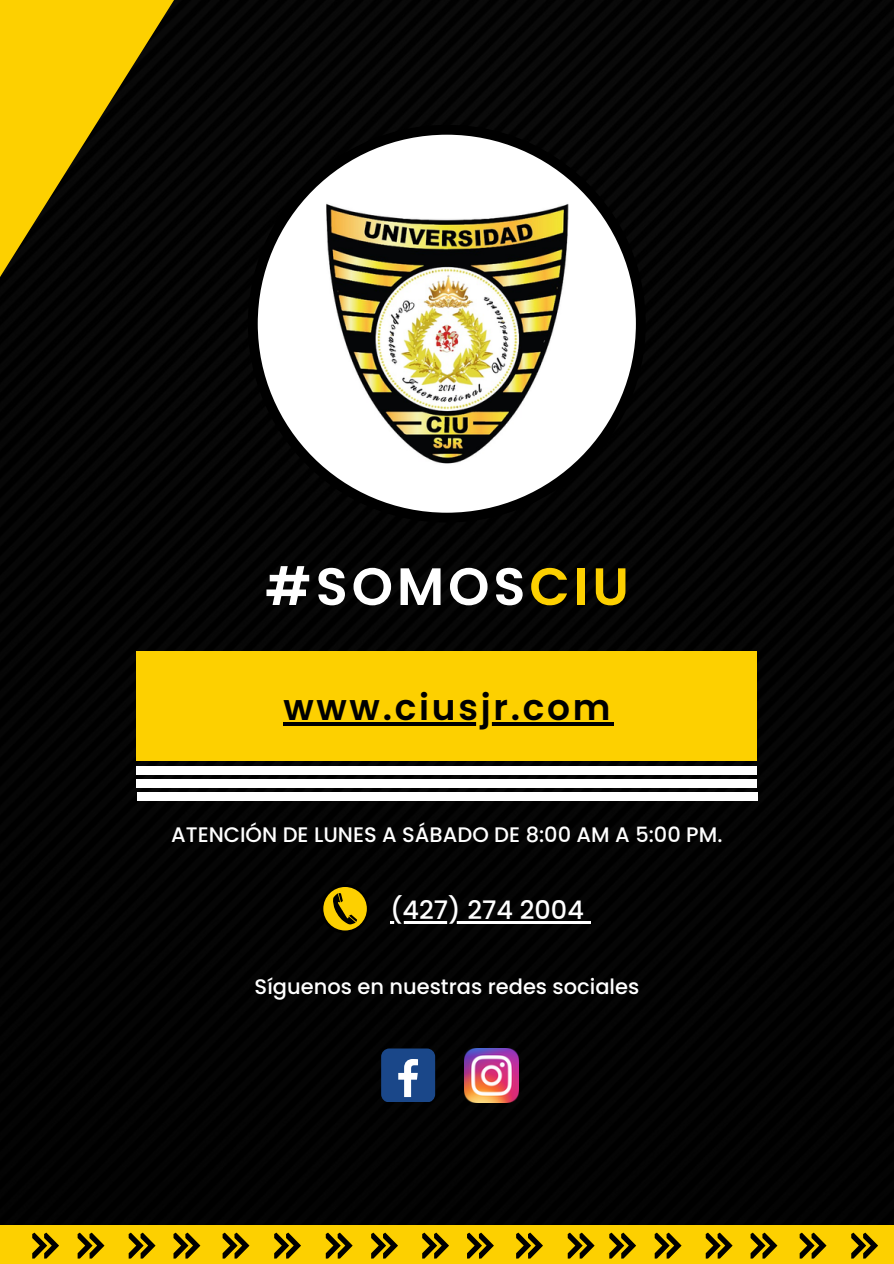
<style>
.page{position:relative;width:894px;height:1264px;background:#fff}
.page>*{position:absolute;margin:0;border:0;box-sizing:border-box;transform-origin:0 0}
.t1{font:600 52.5px "Poppins";letter-spacing:.075em;color:#fff}
.t2{font:600 36px "Poppins";letter-spacing:.075em;color:#000}
.t3{font:500 25.5px "Poppins";color:#fff}
.t4{font:500 21px "Poppins";color:#fff}
.s1{color:#fdd000}
</style>
<div class="page">
<div style="left:0;top:0;width:893px;height:1263px;background:#000"></div>
<div style="left:0;top:1225px;width:893px;height:38px;background:#fdd000"></div>
<svg style="left:32px;top:1232px;width:27px;height:26px"></svg>
<svg style="left:326px;top:1232px;width:26px;height:26px"></svg>
<svg style="left:609px;top:1232px;width:27px;height:26px"></svg>
<svg style="left:78px;top:1232px;width:26px;height:26px"></svg>
<svg style="left:371px;top:1232px;width:27px;height:26px"></svg>
<svg style="left:654px;top:1232px;width:27px;height:26px"></svg>
<svg style="left:129px;top:1232px;width:26px;height:26px"></svg>
<svg style="left:422px;top:1232px;width:27px;height:26px"></svg>
<svg style="left:705px;top:1232px;width:27px;height:26px"></svg>
<svg style="left:173px;top:1232px;width:27px;height:26px"></svg>
<svg style="left:467px;top:1232px;width:26px;height:26px"></svg>
<svg style="left:750px;top:1232px;width:27px;height:26px"></svg>
<svg style="left:222px;top:1232px;width:27px;height:26px"></svg>
<svg style="left:516px;top:1232px;width:27px;height:26px"></svg>
<svg style="left:799px;top:1232px;width:27px;height:26px"></svg>
<svg style="left:274px;top:1232px;width:27px;height:26px"></svg>
<svg style="left:567px;top:1232px;width:27px;height:26px"></svg>
<svg style="left:851px;top:1232px;width:26px;height:26px"></svg>
<svg style="left:0;top:0;width:174px;height:277px;fill:#fdd000"></svg>
<div style="left:258px;top:135px;width:377px;height:377px;background:#fff;border-radius:50%"></div>
<img style="left:326px;top:203px;width:242px;height:261px">
<div style="left:136px;top:651px;width:621px;height:109px;background:#fdd000"></div>
<div style="left:136px;top:766px;width:621px;height:10px;background:#fff"></div>
<div style="left:136px;top:779px;width:621px;height:10px;background:#fff"></div>
<div style="left:137px;top:792px;width:621px;height:10px;background:#fff"></div>
<svg style="left:320px;top:884px;width:49px;height:49px"></svg>
<div style="left:323px;top:887px;width:44px;height:43px;background:#fdd000;border-radius:50%"></div>
<svg style="left:333px;top:893px;width:24px;height:31px"></svg>
<div style="left:381px;top:1048px;width:54px;height:54px;background:#1a4789;border-radius:8px"></div>
<svg style="left:398px;top:1059px;width:20px;height:38px"></svg>
<img style="left:464px;top:1048px;width:54px;height:54px">
<hr style="left:283px;top:722px;width:330px;height:4px;background:#000">
<hr style="left:390px;top:921px;width:193px;height:2px;background:#fff">
<svg style="left:583px;top:921px;width:7px;height:2px"></svg>
<h3 class="t1" style="left:265px;top:550px;width:365px">#SOMOS<span class="s1">CIU</span></h3>
<h1 class="t2" style="left:283px;top:682px;width:328px">www.ciusjr.com</h1>
<h2 class="t4" style="left:171px;top:819px;width:552px">ATENCIÓN DE LUNES A SÁBADO DE 8:00 AM A 5:00 PM.</h2>
<h4 class="t3" style="left:390px;top:892px;width:195px">(427) 274 2004</h4>
<p class="t4" style="left:254px;top:971px;width:386px">Síguenos en nuestras redes sociales</p>
</div>
